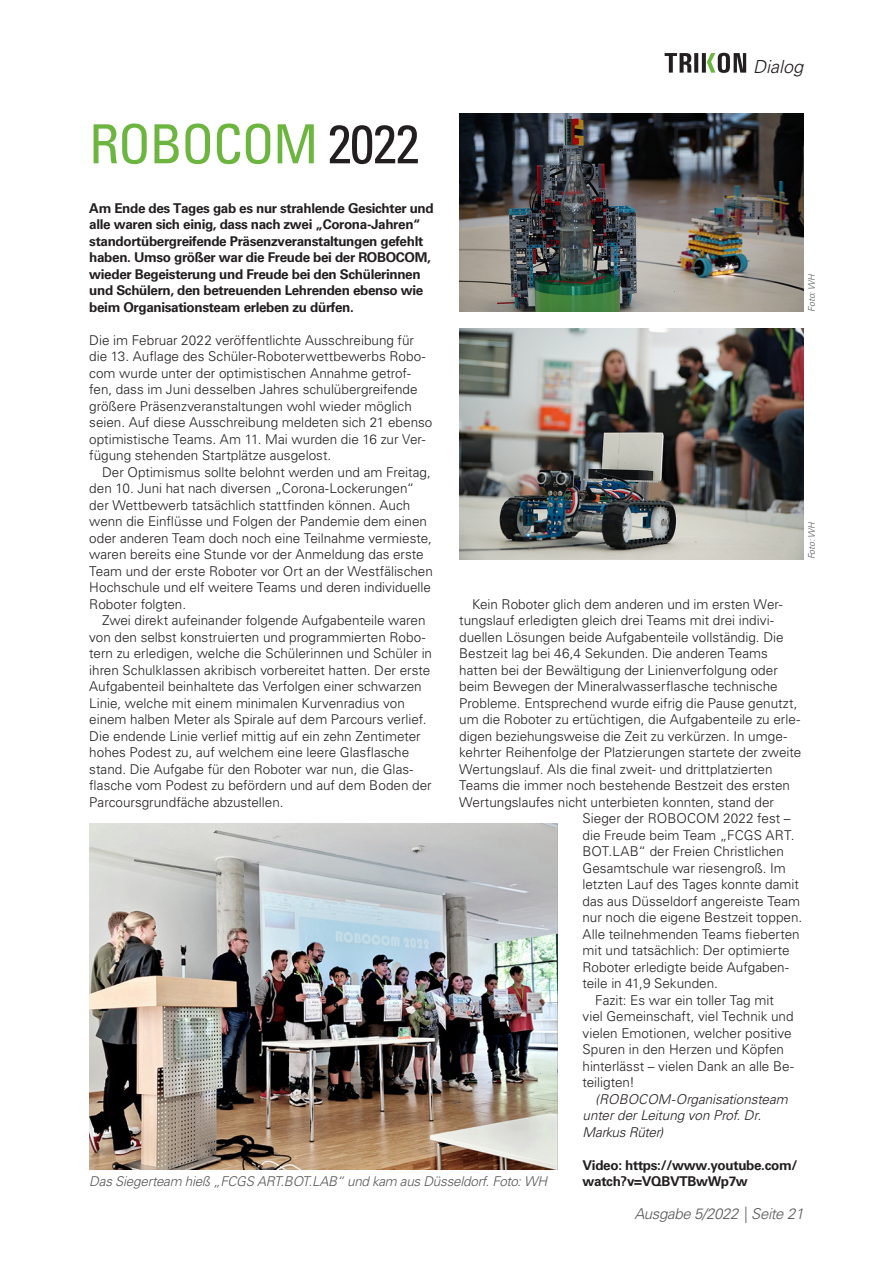
<style>
.page{position:relative;width:893px;height:1263px;background:#fff}
.page>*{position:absolute;margin:0;border:0;box-sizing:border-box;transform-origin:0 0}
.Headline_36{font:condensed 54px "Univers LT Std";letter-spacing:-.025em;color:#6cb640}
.t1{font:italic 300 18px "Univers LT Std";color:#231f20}
.t2{font:italic 300 15px "Univers LT Std";letter-spacing:-.02em;color:#57585a}
.FließtextEinrück{font:300 13.5px/16.5px "Univers LT Std";color:#231f20}
.Fließtext{font:300 13.5px/16.5px "Univers LT Std";color:#231f20}
.Aufmacher{font:700 13.5px/16.5px "Univers LT Std";letter-spacing:-.025em;color:#231f20}
.Bildtext_Titel_80{font:italic 300 13.5px "Univers LT Std";letter-spacing:-.02em;color:#57585a}
.FließtextEinrück-2{font:italic 300 13.5px/16.5px "Univers LT Std";color:#231f20}
.Fließtext-2{font:italic 300 13.5px "Univers LT Std";letter-spacing:-.02em;color:#231f20}
.Bildtext_Titel_80-2{font:italic 300 9px "Univers LT Std";color:#57585a}
.s1{color:#231f20}
</style>
<div class="page">
<svg style="left:665px;top:53px;width:81px;height:20px"></svg>
<img style="left:89px;top:823px;width:468px;height:347px">
<img style="left:459px;top:114px;width:345px;height:198px">
<img style="left:459px;top:328px;width:345px;height:231px">
<p class="Headline_36" style="left:89px;top:110px;width:332px">ROBOCOM <span class="s1">2022</span></p>
<p class="Aufmacher" style="left:89px;top:200px;width:346px">Am Ende des Tages gab es nur strahlende Gesichter und alle waren sich einig, dass nach zwei „Corona-Jahren“ standortübergreifende Präsenzveranstaltungen gefehlt haben. Umso größer war die Freude bei der ROBOCOM, wieder Begeisterung und Freude bei den Schülerinnen und Schülern, den betreuenden Lehrenden ebenso wie beim Organisationsteam erleben zu dürfen.</p>
<p class="Fließtext" style="left:89px;top:332px;width:345px">Die im Februar 2022 veröffentlichte Ausschreibung für die 13. Auflage des Schüler-Roboterwettbewerbs Robo&shy;com wurde unter der optimistischen Annahme getrof&shy;fen, dass im Juni desselben Jahres schulübergreifende größere Präsenzveranstaltungen wohl wieder möglich seien. Auf diese Ausschreibung meldeten sich 21 ebenso optimistische Teams. Am 11. Mai wurden die 16 zur Ver&shy;fügung stehenden Startplätze ausgelost.</p>
<p class="FließtextEinrück" style="left:89px;top:464px;width:345px;text-indent:13px">Der Optimismus sollte belohnt werden und am Freitag, den 10. Juni hat nach diversen „Corona-Lockerungen“ der Wettbewerb tatsächlich stattfinden können. Auch wenn die Einflüsse und Folgen der Pandemie dem einen oder anderen Team doch noch eine Teilnahme vermieste, waren bereits eine Stunde vor der Anmeldung das erste Team und der erste Roboter vor Ort an der Westfälischen Hochschule und elf weitere Teams und deren individuelle Roboter folgten.</p>
<p class="FließtextEinrück" style="left:89px;top:612px;width:344px;text-indent:13px">Zwei direkt aufeinander folgende Aufgabenteile waren von den selbst konstruierten und programmierten Robo&shy;tern zu erledigen, welche die Schülerinnen und Schüler in ihren Schulklassen akribisch vorbereitet hatten. Der erste Aufgabenteil beinhaltete das Verfolgen einer schwarzen Linie, welche mit einem minimalen Kurvenradius von einem halben Meter als Spirale auf dem Parcours verlief.<br>Die endende Linie verlief mittig auf ein zehn Zentimeter hohes Podest zu, auf welchem eine leere Glasflasche stand. Die Aufgabe für den Roboter war nun, die Glas&shy;flasche vom Podest zu befördern und auf dem Boden der Parcoursgrundfäche abzustellen.</p>
<h2 class="t1" style="left:753px;top:55px;width:52px">Dialog</h2>
<p class="Bildtext_Titel_80-2" style="left:806px;top:312px;width:39px;rotate:-90deg">Foto: WH</p>
<p class="Bildtext_Titel_80-2" style="left:806px;top:559px;width:39px;rotate:-90deg">Foto: WH</p>
<p class="FließtextEinrück" style="left:459px;top:596px;width:344px;text-indent:13px">Kein Roboter glich dem anderen und im ersten Wer&shy;tungslauf erledigten gleich drei Teams mit drei indivi&shy;duellen Lösungen beide Aufgabenteile vollständig. Die Bestzeit lag bei 46,4 Sekunden. Die anderen Teams hatten bei der Bewältigung der Linienverfolgung oder beim Bewegen der Mineralwasserflasche technische Probleme. Entsprechend wurde eifrig die Pause genutzt, um die Roboter zu ertüchtigen, die Aufgabenteile zu erle&shy;digen beziehungsweise die Zeit zu verkürzen. In umge&shy;kehrter Reihenfolge der Platzierungen startete der zweite Wertungslauf. Als die final zweit- und drittplatzierten Teams die immer noch bestehende Bestzeit des ersten Wertungslaufes nicht unterbieten konnten, stand der</p>
<p class="FließtextEinrück" style="left:583px;top:810px;width:221px">Sieger der ROBOCOM 2022 fest – die Freude beim Team „FCGS ART.<br>BOT.LAB“ der Freien Christlichen Gesamtschule war riesengroß. Im letzten Lauf des Tages konnte damit das aus Düsseldorf angereiste Team nur noch die eigene Bestzeit toppen.<br>Alle teilnehmenden Teams fieberten mit und tatsächlich: Der optimierte Roboter erledigte beide Aufgaben&shy;teile in 41,9 Sekunden.</p>
<p class="FließtextEinrück" style="left:583px;top:992px;width:213px;text-indent:13px">Fazit: Es war ein toller Tag mit viel Gemeinschaft, viel Technik und vielen Emotionen, welcher positive<br>Spuren in den Herzen und Köpfen hinterlässt – vielen Dank an alle Be&shy;teiligten!</p>
<p class="FließtextEinrück-2" style="left:583px;top:1091px;width:207px;text-indent:13px">(ROBOCOM-Organisationsteam unter der Leitung von Prof. Dr.</p>
<p class="Fließtext-2" style="left:583px;top:1124px;width:82px">Markus Rüter)</p>
<p class="Aufmacher" style="left:583px;top:1157px;width:216px">Video: https://www.youtube.com/</p>
<p class="Bildtext_Titel_80" style="left:89px;top:1173px;width:459px">Das Siegerteam hieß „FCGS ART.BOT.LAB“ und kam aus Düsseldorf. Foto: WH</p>
<p class="Aufmacher" style="left:583px;top:1173px;width:167px">watch?v=VQBVTBwWp7w</p>
<p class="t2" style="left:634px;top:1205px;width:171px">Ausgabe 5/2022 | Seite 21</p>
</div>
